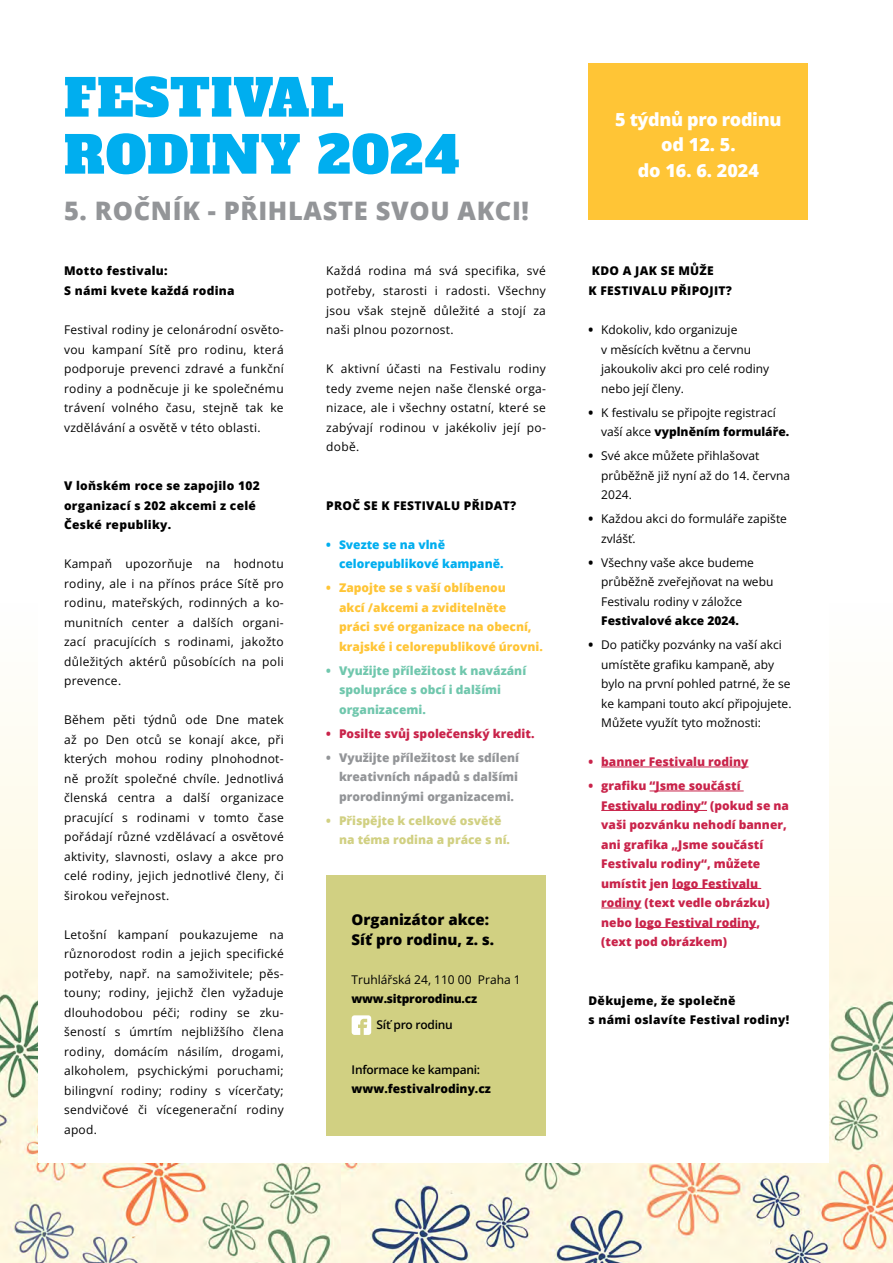
<style>
.page{position:relative;width:893px;height:1263px;background:#fff}
.page>*{position:absolute;margin:0;border:0;box-sizing:border-box;transform-origin:0 0}
.t1{font:51px/57px "Alfa Slab One";letter-spacing:.02em;color:#00aeef}
.t2{font:800 25.5px "Open Sans";letter-spacing:.025em;color:#939598}
.t3{font:800 18px/25.5px "Open Sans";letter-spacing:-.02em;color:#fff;text-align:center}
.t4{font:800 15px/19.5px "Open Sans";color:#000}
.t5{font:12px/19.5px "Open Sans";color:#000;text-align:justify}
.t6{font:800 12px/19.5px "Open Sans";color:#c9234a}
.t7{font:800 12px/19.5px "Open Sans";letter-spacing:.025em;color:#000}
.t8{font:800 12px/19.5px "Open Sans";color:#ffc536}
.t9{font:800 12px/19.5px "Open Sans";color:#939598;text-align:justify}
.t10{font:800 12px/19.5px "Open Sans";color:#70c7ad}
.t11{font:800 12px/19.5px "Open Sans";color:#d1d082}
.t12{font:800 12px/19.5px "Open Sans";color:#00aeef}
.t13{font:600 12px "Open Sans";letter-spacing:-.02em;color:#000}
.t14{font:800 12px "Open Sans";color:#000}
.t15{font:800 12px "Open Sans";color:#000}
.t16{font:800 12px "Open Sans";letter-spacing:-.02em;color:#000}
.s1{font-weight:800}
</style>
<div class="page">
<img style="left:0;top:726px;width:893px;height:537px">
<div style="left:38px;top:45px;width:790px;height:1118px;background:#fff"></div>
<hr style="left:601px;top:767px;width:147px;height:1px;background:#c9234a">
<hr style="left:650px;top:791px;width:94px;height:1px;background:#c9234a">
<hr style="left:601px;top:810px;width:106px;height:1px;background:#c9234a">
<hr style="left:672px;top:888px;width:89px;height:1px;background:#c9234a">
<hr style="left:601px;top:908px;width:40px;height:1px;background:#c9234a">
<hr style="left:635px;top:927px;width:121px;height:1px;background:#c9234a">
<div style="left:588px;top:64px;width:220px;height:156px;background:#ffc536"></div>
<div style="left:326px;top:875px;width:220px;height:260px;background:#d1d082"></div>
<svg style="left:352px;top:1015px;width:19px;height:20px"></svg>
<h1 class="t1" style="left:64px;top:65px;width:397px">FESTIVAL<br>RODINY 2024</h1>
<h2 class="t2" style="left:64px;top:191px;width:466px">5. ROČNÍK - PŘIHLASTE SVOU AKCI!</h2>
<p class="t7" style="left:64px;top:261px;width:172px">Motto festivalu:<br>S námi kvete každá rodina</p>
<p class="t5" style="left:64px;top:320px;width:221px">Festival rodiny je celonárodní osvěto&shy;vou kampaní Sítě pro rodinu, která podporuje prevenci zdravé a funkční rodiny a podněcuje ji ke společnému trávení volného času, stejně tak ke vzdělávání a osvětě v této oblasti.</p>
<p class="t7" style="left:64px;top:476px;width:197px">V loňském roce se zapojilo 102 organizací s 202 akcemi z celé<br>České republiky.</p>
<p class="t5" style="left:64px;top:554px;width:221px">Kampaň upozorňuje na hodnotu rodiny, ale i na přínos práce Sítě pro rodinu, mateřských, rodinných a ko&shy;munitních center a dalších organi&shy;zací pracujících s rodinami, jakožto důležitých aktérů působících na poli prevence.</p>
<p class="t5" style="left:64px;top:710px;width:221px">Během pěti týdnů ode Dne matek až po Den otců se konají akce, při kterých mohou rodiny plnohodnot&shy;ně prožít společné chvíle. Jednotlivá členská centra a další organizace pracující s rodinami v tomto čase pořádají různé vzdělávací a osvětové aktivity, slavnosti, oslavy a akce pro celé rodiny, jejich jednotlivé členy, či širokou veřejnost.</p>
<p class="t5" style="left:64px;top:924px;width:221px">Letošní kampaní poukazujeme na různorodost rodin a jejich specifické potřeby, např. na samoživitele; pěs&shy;touny; rodiny, jejichž člen vyžaduje dlouhodobou péči; rodiny se zku&shy;šeností s úmrtím nejbližšího člena rodiny, domácím násilím, drogami, alkoholem, psychickými poruchami; bilingvní rodiny; rodiny s vícerčaty; sendvičové či vícegenerační rodiny apod.</p>
<p class="t5" style="left:326px;top:261px;width:221px">Každá rodina má svá specifika, své potřeby, starosti i radosti. Všechny jsou však stejně důležité a stojí za naši plnou pozornost.</p>
<p class="t5" style="left:326px;top:359px;width:221px">K aktivní účasti na Festivalu rodiny tedy zveme nejen naše členské orga&shy;nizace, ale i všechny ostatní, které se zabývají rodinou v jakékoliv její po&shy;době.</p>
<p class="t7" style="left:326px;top:495px;width:192px">PROČ SE K FESTIVALU PŘIDAT?</p>
<p class="t12" style="left:339px;top:534px;width:166px;text-indent:-13px">• Svezte se na vlně celorepublikové kampaně.</p>
<p class="t8" style="left:339px;top:577px;width:205px;text-indent:-13px">• Zapojte se s vaší oblíbenou<br>akcí /akcemi a zviditelněte<br>práci své organizace na obecní, krajské i celorepublikové úrovni.</p>
<p class="t10" style="left:339px;top:660px;width:189px;text-indent:-13px">• Využijte příležitost k navázání spolupráce s obcí i dalšími organizacemi.</p>
<p class="t6" style="left:326px;top:723px;width:210px">• Posilte svůj společenský kredit.</p>
<p class="t9" style="left:339px;top:747px;width:182px;text-indent:-13px">• Využijte příležitost ke sdílení kreativních nápadů s dalšími prorodinnými organizacemi.</p>
<p class="t11" style="left:339px;top:810px;width:173px;text-indent:-13px">• Přispějte k celkové osvětě na téma rodina a práce s ní.</p>
<p class="t4" style="left:352px;top:909px;width:144px">Organizátor akce:<br>Síť pro rodinu, z. s.</p>
<p class="t5" style="left:352px;top:969px;width:171px">Truhlářská 24, 110 00 Praha 1</p>
<p class="t16" style="left:352px;top:990px;width:127px">www.sitprorodinu.cz</p>
<p class="t13" style="left:377px;top:1016px;width:78px">Síť pro rodinu</p>
<p class="t13" style="left:352px;top:1061px;width:130px">Informace ke kampani:</p>
<p class="t14" style="left:352px;top:1079px;width:141px">www.festivalrodiny.cz</p>
<h3 class="t3" style="left:615px;top:106px;width:168px">5 týdnů pro rodinu od 12. 5.<br>do 16. 6. 2024</h3>
<p class="t7" style="left:588px;top:261px;width:145px">KDO A JAK SE MŮŽE<br>K FESTIVALU PŘIPOJIT?</p>
<p class="t5" style="left:601px;top:320px;width:169px;text-align:left;text-indent:-13px"><span class="s1">•</span> Kdokoliv, kdo organizuje<br>v měsících květnu a červnu jakoukoliv akci pro celé rodiny nebo její členy.</p>
<p class="t5" style="left:601px;top:402px;width:190px;text-indent:-13px"><span class="s1">•</span> K festivalu se připojte registrací vaší akce <span class="s1">vyplněním formuláře.</span></p>
<p class="t5" style="left:601px;top:446px;width:190px;text-align:left;text-indent:-13px"><span class="s1">•</span> Své akce můžete přihlašovat průběžně již nyní až do 14. června<br>2024.</p>
<p class="t5" style="left:601px;top:509px;width:187px;text-indent:-13px"><span class="s1">•</span> Každou akci do formuláře zapište zvlášť.</p>
<p class="t5" style="left:601px;top:552px;width:174px;text-align:left;text-indent:-13px"><span class="s1">•</span> Všechny vaše akce budeme průběžně zveřejňovat na webu<br>Festivalu rodiny v záložce</p>
<p class="t15" style="left:601px;top:612px;width:139px">Festivalové akce 2024.</p>
<p class="t5" style="left:601px;top:635px;width:192px;text-align:left;text-indent:-13px"><span class="s1">•</span> Do patičky pozvánky na vaší akci umístěte grafiku kampaně, aby bylo na první pohled patrné, že se ke kampani touto akcí připojujete.<br>Můžete využít tyto možnosti:</p>
<p class="t6" style="left:588px;top:751px;width:161px">• banner Festivalu rodiny</p>
<p class="t6" style="left:601px;top:775px;width:189px;text-indent:-13px">• grafiku “Jsme součástí<br>Festivalu rodiny” (pokud se na vaši pozvánku nehodí banner, ani grafika „Jsme součástí<br>Festivalu rodiny“, můžete umístit jen logo Festivalu rodiny (text vedle obrázku) nebo logo Festival rodiny, (text pod obrázkem)</p>
<p class="t7" style="left:588px;top:990px;width:202px">Děkujeme, že společně<br>s námi oslavíte Festival rodiny!</p>
</div>
